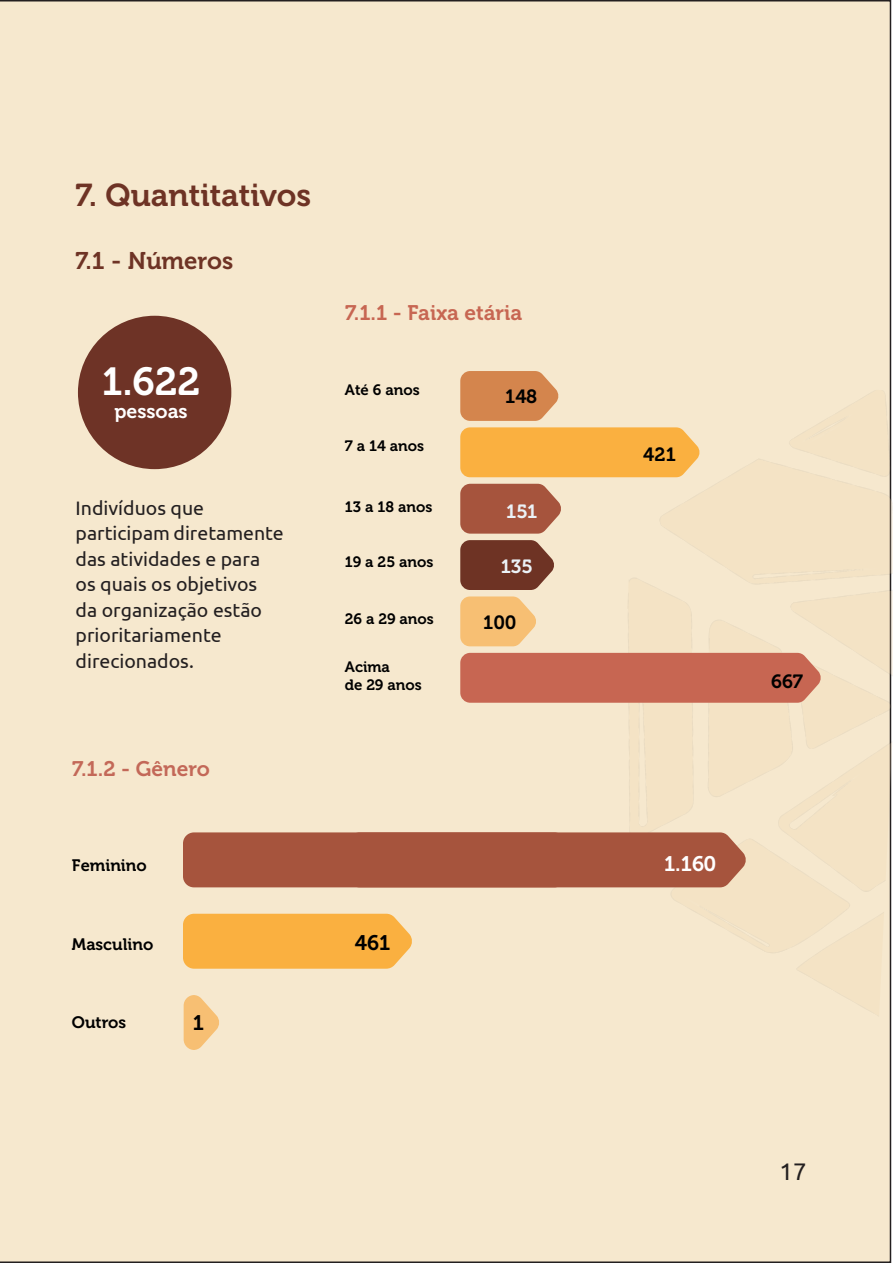
<style>
.page{position:relative;width:893px;height:1263px;background:#fff}
.page>*{position:absolute;margin:0;border:0;box-sizing:border-box;transform-origin:0 0}
.t1{font:39px "Museo 700";color:#fff}
.t2{font:31.5px "Museo 700";color:#6e3325}
.t3{font:24px "Museo 700";color:#6e3325}
.t4{font:24px "Ubuntu";color:#231f20}
.t5{font:21px "Museo 700";color:#c76652}
.t6{font:21px "Museo 700";color:#c36858}
.t7{font:21px "Museo 700";color:#fff}
.t8{font:21px "Museo 700";color:#000}
.t9{font:19.5px/25.5px "Ubuntu";color:#231f20}
.t10{font:19.5px "Museo 700";color:#fff}
.t11{font:19.05px "Museo 700";color:#000}
.t12{font:19.05px "Museo 700";color:#ebf2f7}
.t13{font:16.5px "Museo 700";color:#000}
.t14{font:15px/18px "Museo 700";color:#000}
</style>
<div class="page">
<div style="left:0;top:0;width:891px;height:1263px;background:#f6e8ce"></div>
<img style="left:608px;top:378px;width:285px;height:662px">
<svg style="left:460px;top:371px;width:99px;height:50px;background:#d78f5a"></svg>
<div style="left:460px;top:427px;width:240px;height:50px;background:#fab040"></div>
<svg style="left:460px;top:484px;width:102px;height:50px;background:#ae634c"></svg>
<svg style="left:460px;top:540px;width:95px;height:50px;background:#7d4736"></svg>
<svg style="left:460px;top:596px;width:77px;height:50px;background:#f6c47f"></svg>
<div style="left:460px;top:653px;width:361px;height:50px;background:#c76652"></div>
<div style="left:183px;top:832px;width:564px;height:55px;background:#a6543d"></div>
<div style="left:183px;top:914px;width:230px;height:55px;background:#fab040"></div>
<svg style="left:184px;top:995px;width:36px;height:55px;background:#f6cb8e"></svg>
<div style="left:78px;top:316px;width:153px;height:153px;background:#6e3326;border-radius:50%"></div>
<h2 class="t2" style="left:76px;top:178px;width:237px">7. Quantitativos</h2>
<p class="t3" style="left:76px;top:247px;width:159px">7.1 - Números</p>
<h1 class="t1" style="left:102px;top:359px;width:100px">1.622</h1>
<p class="t10" style="left:114px;top:400px;width:75px">pessoas</p>
<p class="t9" style="left:76px;top:494px;width:210px">Indivíduos que participam diretamente das atividades e para os quais os objetivos da organização estão prioritariamente direcionados.</p>
<p class="t6" style="left:72px;top:757px;width:139px">7.1.2 - Gênero</p>
<p class="t5" style="left:345px;top:301px;width:179px">7.1.1 - Faixa etária</p>
<p class="t14" style="left:345px;top:381px;width:76px">Até 6 anos</p>
<p class="t14" style="left:345px;top:437px;width:81px">7 a 14 anos</p>
<p class="t14" style="left:345px;top:498px;width:89px">13 a 18 anos</p>
<p class="t14" style="left:345px;top:553px;width:90px">19 a 25 anos</p>
<p class="t14" style="left:345px;top:610px;width:90px">26 a 29 anos</p>
<p class="t14" style="left:345px;top:658px;width:78px">Acima<br>de 29 anos</p>
<p class="t11" style="left:505px;top:386px;width:34px">148</p>
<p class="t12" style="left:506px;top:500px;width:33px">151</p>
<p class="t12" style="left:501px;top:556px;width:34px">135</p>
<p class="t11" style="left:483px;top:612px;width:35px">100</p>
<p class="t11" style="left:643px;top:444px;width:34px">421</p>
<p class="t13" style="left:72px;top:856px;width:76px">Feminino</p>
<p class="t7" style="left:664px;top:852px;width:54px">1.160</p>
<p class="t13" style="left:72px;top:935px;width:83px">Masculino</p>
<p class="t13" style="left:72px;top:1013px;width:56px">Outros</p>
<p class="t8" style="left:193px;top:1011px;width:13px">1</p>
<p class="t8" style="left:355px;top:931px;width:37px">461</p>
<p class="t11" style="left:771px;top:670px;width:33px">667</p>
<p class="t4" style="left:779px;top:1156px;width:29px">17</p>
</div>
